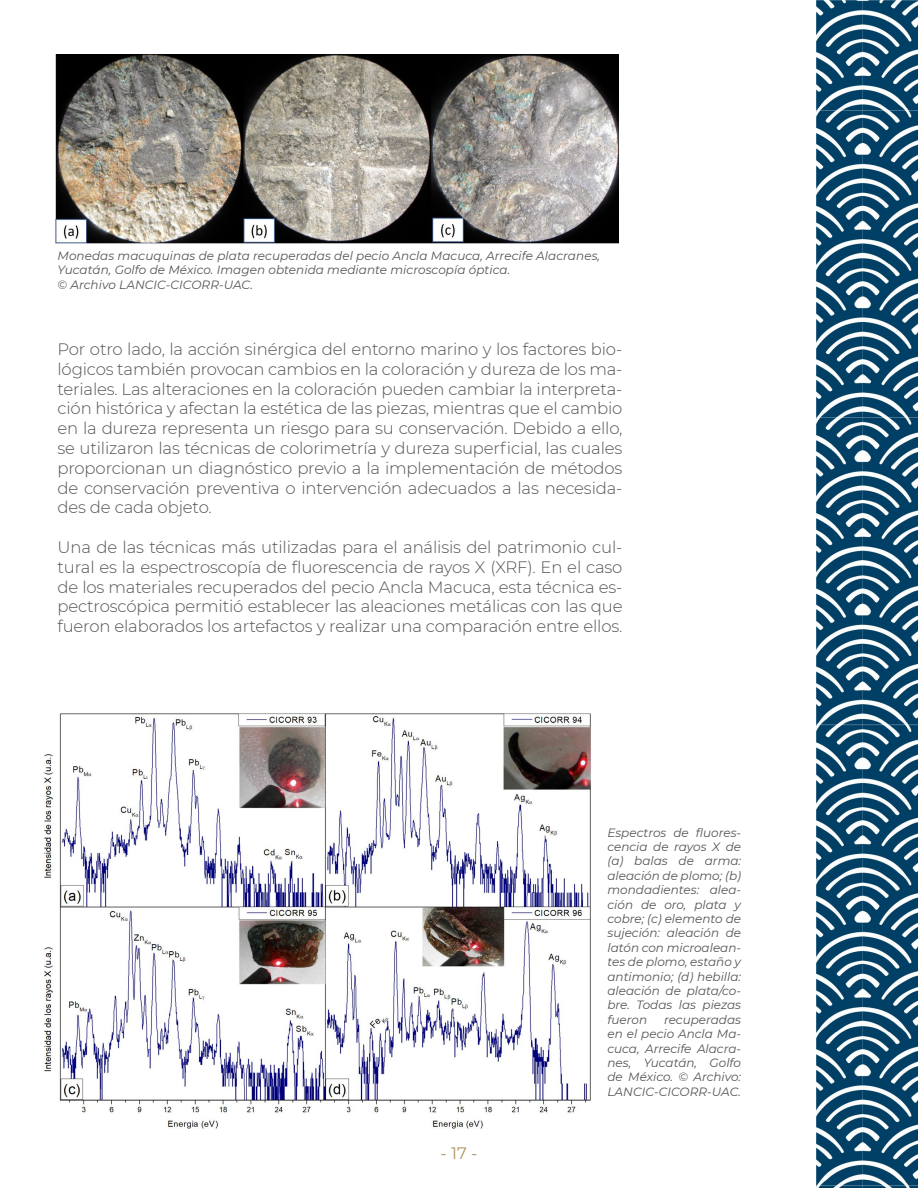
<style>
.page{position:relative;width:918px;height:1188px;background:#fff}
.page>*{position:absolute;margin:0;border:0;box-sizing:border-box;transform-origin:0 0}
.t1{font:300 16.5px/19.8px "Montserrat";letter-spacing:-.01em;color:#555454;text-align:justify}
.t2{font:16.5px "Montserrat";color:#b0935e}
.t3{font:italic 12px/14.4px "Montserrat";letter-spacing:.005em;color:#555454;text-align:justify}
</style>
<div class="page">
<img style="left:55px;top:54px;width:564px;height:191px">
<img style="left:44px;top:713px;width:547px;height:416px">
<img style="left:816px;top:0;width:102px;height:1188px">
<p class="t3" style="left:57px;top:248px;width:544px;text-align:left">Monedas macuquinas de plata recuperadas del pecio Ancla Macuca, Arrecife Alacranes,<br>Yucatán, Golfo de México. Imagen obtenida mediante microscopía óptica.<br>© Archivo LANCIC-CICORR-UAC.</p>
<p class="t1" style="left:57px;top:339px;width:567px">Por otro lado, la acción sinérgica del entorno marino y los factores bio&shy;lógicos también provocan cambios en la coloración y dureza de los ma&shy;teriales. Las alteraciones en la coloración pueden cambiar la interpreta&shy;ción histórica y afectan la estética de las piezas, mientras que el cambio en la dureza representa un riesgo para su conservación. Debido a ello, se utilizaron las técnicas de colorimetría y dureza superficial, las cuales proporcionan un diagnóstico previo a la implementación de métodos de conservación preventiva o intervención adecuados a las necesida&shy;des de cada objeto.</p>
<p class="t1" style="left:57px;top:537px;width:567px">Una de las técnicas más utilizadas para el análisis del patrimonio cul&shy;tural es la espectroscopía de fluorescencia de rayos X (XRF). En el caso de los materiales recuperados del pecio Ancla Macuca, esta técnica es&shy;pectroscópica permitió establecer las aleaciones metálicas con las que fueron elaborados los artefactos y realizar una comparación entre ellos.</p>
<p class="t2" style="left:441px;top:1142px;width:38px">- 17 -</p>
<p class="t3" style="left:608px;top:825px;width:135px">Espectros de fluores&shy;cencia de rayos X de (a) balas de arma: aleación de plomo; (b) mondadientes: alea&shy;ción de oro, plata y cobre; (c) elemento de sujeción: aleación de latón con microalean&shy;tes de plomo, estaño y antimonio; (d) hebilla: aleación de plata/co&shy;bre. Todas las piezas fueron</p>
<p class="t3" style="left:608px;top:1012px;width:135px;text-indent:57px">recuperadas en el pecio Ancla Ma&shy;cuca, Arrecife Alacra&shy;nes, Yucatán, Golfo de México. © Archivo:<br>LANCIC-CICORR-UAC.</p>
</div>
